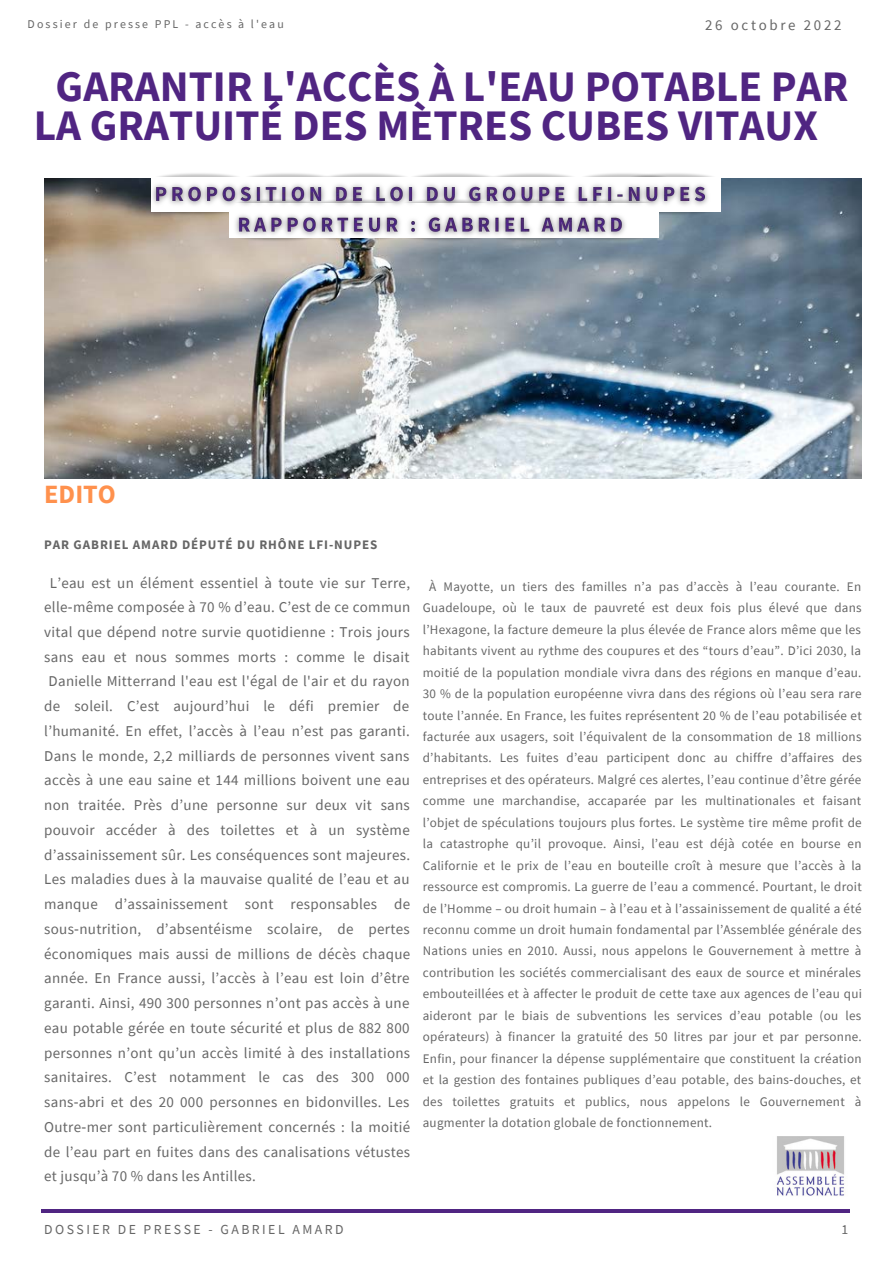
<style>
.page{position:relative;width:893px;height:1264px;background:#fff}
.page>*{position:absolute;margin:0;border:0;box-sizing:border-box;transform-origin:0 0}
.t1{font:700 43.5px/39.3px "Source Sans Pro";color:#502582}
.t2{font:700 26.25px "Source Sans Pro";color:#ff914d}
.t3{font:15px/24.8px "Source Sans Pro";letter-spacing:.02em;color:#666;text-align:justify}
.t4{font:14.85px "Source Sans Pro";letter-spacing:.18em;color:#666}
.t5{font:13.8px "Source Sans Pro";letter-spacing:.18em;color:#666}
.t6{font:13.05px/21.5px "Source Sans Pro";letter-spacing:.02em;color:#666;text-align:justify}
.t7{font:700 13.05px "Source Sans Pro";letter-spacing:.07em;color:#666}
.t8{font:11.85px "Source Sans Pro";letter-spacing:.18em;color:#666}
.s1{font-family:"Noto Sans"}
</style>
<div class="page">
<hr style="left:41px;top:1209px;width:809px;height:3px;background:#502582">
<img style="left:776px;top:1136px;width:69px;height:60px">
<img style="left:44px;top:178px;width:817px;height:300px">
<img style="left:146px;top:173px;width:580px;height:75px">
<p class="t8" style="left:28px;top:16px;width:258px">Dossier de presse PPL - accès à l'eau</p>
<p class="t4" style="left:705px;top:16px;width:138px">26 octobre 2022</p>
<h1 class="t1" style="left:34px;top:65px;width:816px;text-indent:22px">GARANTIR L'ACCÈS À L'EAU POTABLE PAR<br>LA GRATUITÉ DES MÈTRES CUBES VITAUX</h1>
<h2 class="t2" style="left:44px;top:477px;width:73px">EDITO</h2>
<p class="t7" style="left:44px;top:536px;width:334px">PAR GABRIEL AMARD DÉPUTÉ DU RHÔNE LFI-NUPES</p>
<p class="t3" style="left:44px;top:570px;width:367px;text-indent:6px">L’eau est un élément essentiel à toute vie sur Terre, elle<span class="s1">‑</span>même composée à 70 % d’eau. C’est de ce commun vital que dépend notre survie quotidienne : Trois jours sans eau et nous sommes morts : comme le disait Danielle Mitterrand l'eau est l'égal de l'air et du rayon de soleil. C’est aujourd’hui le défi premier de l’humanité. En effet, l’accès à l’eau n’est pas garanti.<br>Dans le monde, 2,2 milliards de personnes vivent sans accès à une eau saine et 144 millions boivent une eau non traitée. Près d’une personne sur deux vit sans pouvoir accéder à des toilettes et à un système d’assainissement sûr. Les conséquences sont majeures.<br>Les maladies dues à la mauvaise qualité de l’eau et au manque d’assainissement sont responsables de sous<span class="s1">‑</span>nutrition, d’absentéisme scolaire, de pertes économiques mais aussi de millions de décès chaque année. En France aussi, l’accès à l’eau est loin d’être garanti. Ainsi, 490 300 personnes n’ont pas accès à une eau potable gérée en toute sécurité et plus de 882 800 personnes n’ont qu’un accès limité à des installations sanitaires. C’est notamment le cas des 300 000 sans<span class="s1">‑</span>abri et des 20 000 personnes en bidonvilles. Les Outre<span class="s1">‑</span>mer sont particulièrement concernés : la moitié de l’eau part en fuites dans des canalisations vétustes et jusqu’à 70 % dans les Antilles.</p>
<p class="t6" style="left:423px;top:575px;width:440px;text-indent:6px">À Mayotte, un tiers des familles n’a pas d’accès à l’eau courante. En Guadeloupe, où le taux de pauvreté est deux fois plus élevé que dans l’Hexagone, la facture demeure la plus élevée de France alors même que les habitants vivent au rythme des coupures et des “tours d’eau”. D’ici 2030, la moitié de la population mondiale vivra dans des régions en manque d’eau.<br>30 % de la population européenne vivra dans des régions où l’eau sera rare toute l’année. En France, les fuites représentent 20 % de l’eau potabilisée et facturée aux usagers, soit l’équivalent de la consommation de 18 millions d’habitants. Les fuites d’eau participent donc au chiffre d’affaires des entreprises et des opérateurs. Malgré ces alertes, l’eau continue d’être gérée comme une marchandise, accaparée par les multinationales et faisant l’objet de spéculations toujours plus fortes. Le système tire même profit de la catastrophe qu’il provoque. Ainsi, l’eau est déjà cotée en bourse en Californie et le prix de l’eau en bouteille croît à mesure que l’accès à la ressource est compromis. La guerre de l’eau a commencé. Pourtant, le droit de l’Homme – ou droit humain – à l’eau et à l’assainissement de qualité a été reconnu comme un droit humain fondamental par l’Assemblée générale des Nations unies en 2010. Aussi, nous appelons le Gouvernement à mettre à contribution les sociétés commercialisant des eaux de source et minérales embouteillées et à affecter le produit de cette taxe aux agences de l’eau qui aideront par le biais de subventions les services d’eau potable (ou les opérateurs) à financer la gratuité des 50 litres par jour et par personne.<br>Enfin, pour financer la dépense supplémentaire que constituent la création et la gestion des fontaines publiques d’eau potable, des bains<span class="s1">‑</span>douches, et des toilettes gratuits et publics, nous appelons le Gouvernement à augmenter la dotation globale de fonctionnement.</p>
<p class="t5" style="left:44px;top:1220px;width:301px">DOSSIER DE PRESSE - GABRIEL AMARD</p>
<p class="t5" style="left:841px;top:1220px;width:8px">1</p>
</div>
